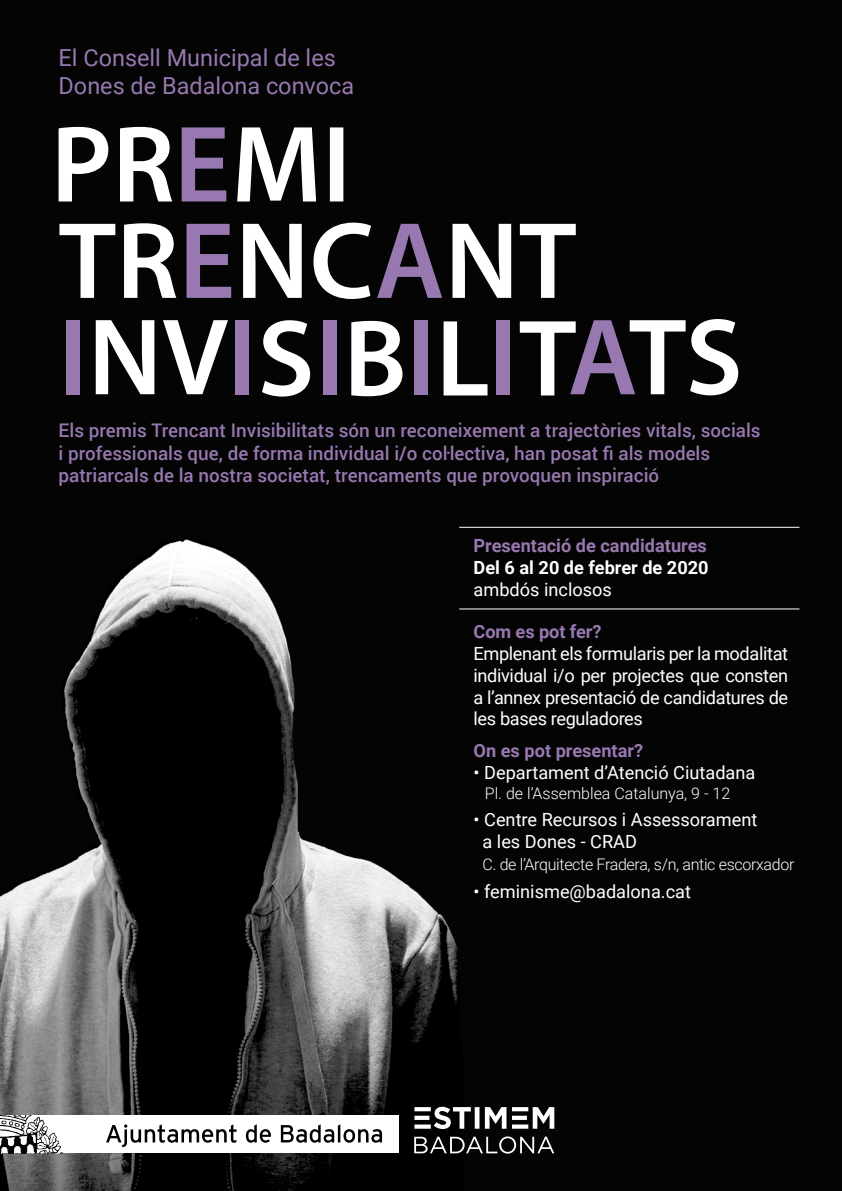
<style>
.page{position:relative;width:842px;height:1191px;background:#fff}
.page>*{position:absolute;margin:0;border:0;box-sizing:border-box;transform-origin:0 0}
.t1{font:23.5px/28.1px "Roboto";color:#9778b0}
.t2{font:500 18.8px/22.5px "Roboto";color:#9778b0}
.t3{font:18.2px/21.8px "Roboto";color:#fff;text-align:justify}
.t4{font:700 18.2px "Roboto";color:#9778b0}
.t5{font:700 18.2px "Roboto";color:#fff}
.t6{font:300 16px "Roboto";letter-spacing:-.02em;color:#fff}
.t7{font:300 16px "Roboto";color:#fff}
</style>
<div class="page">
<div style="left:782px;top:0;width:60px;height:1191px;background:#040404"></div>
<img style="left:0;top:0;width:782px;height:1191px">
<hr style="left:459px;top:527px;width:340px;height:1px;background:#fff">
<hr style="left:459px;top:608px;width:340px;height:1px;background:#fff">
<div style="left:236px;top:320px;width:13px;height:74px;background:#9778b0"></div>
<svg style="left:262px;top:319px;width:476px;height:77px"></svg>
<div style="left:324px;top:320px;width:13px;height:74px;background:#9778b0"></div>
<div style="left:414px;top:320px;width:14px;height:74px;background:#9778b0"></div>
<div style="left:497px;top:320px;width:13px;height:74px;background:#9778b0"></div>
<svg style="left:452px;top:224px;width:124px;height:74px"></svg>
<svg style="left:377px;top:224px;width:65px;height:74px;background:#44374f"></svg>
<svg style="left:243px;top:223px;width:128px;height:76px"></svg>
<svg style="left:187px;top:224px;width:44px;height:74px;background:#5b486a"></svg>
<svg style="left:59px;top:223px;width:117px;height:75px"></svg>
<svg style="left:414px;top:1106px;width:140px;height:23px"></svg>
<div style="left:0;top:1115px;width:399px;height:38px;background:#fff"></div>
<svg style="left:414px;top:1136px;width:140px;height:17px;background:#444"></svg>
<svg style="left:106px;top:1124px;width:276px;height:23px"></svg>
<img style="left:0;top:1115px;width:63px;height:38px">
<svg style="left:59px;top:127px;width:284px;height:74px"></svg>
<div style="left:66px;top:320px;width:14px;height:74px;background:#9778b0"></div>
<svg style="left:96px;top:320px;width:132px;height:74px"></svg>
<p class="t1" style="left:59px;top:43px;width:297px">El Consell Municipal de les<br>Dones de Badalona convoca</p>
<p class="t2" style="left:59px;top:418px;width:704px">Els premis Trencant Invisibilitats són un reconeixement a trajectòries vitals, socials i professionals que, de forma individual i/o coŀlectiva, han posat fi als models patriarcals de la nostra societat, trencaments que provoquen inspiració</p>
<p class="t4" style="left:473px;top:533px;width:235px">Presentació de candidatures</p>
<p class="t5" style="left:473px;top:555px;width:237px">Del 6 al 20 de febrer de 2020</p>
<p class="t3" style="left:473px;top:578px;width:140px">ambdós inclosos</p>
<p class="t4" style="left:473px;top:619px;width:129px">Com es pot fer?</p>
<p class="t3" style="left:473px;top:642px;width:316px">Emplenant els formularis per la modalitat individual i/o per projectes que consten a l’annex presentació de candidatures de les bases reguladores</p>
<p class="t4" style="left:473px;top:738px;width:171px">On es pot presentar?</p>
<p class="t3" style="left:473px;top:761px;width:283px">• Departament d’Atenció Ciutadana</p>
<p class="t7" style="left:485px;top:782px;width:247px">Pl. de l’Assemblea Catalunya, 9 - 12</p>
<p class="t3" style="left:482px;top:808px;width:276px;text-indent:-9px">• Centre Recursos i Assessorament a les Dones - CRAD</p>
<p class="t6" style="left:482px;top:853px;width:313px">C. de l’Arquitecte Fradera, s/n, antic escorxador</p>
<p class="t3" style="left:473px;top:879px;width:219px">• feminisme@badalona.cat</p>
</div>
